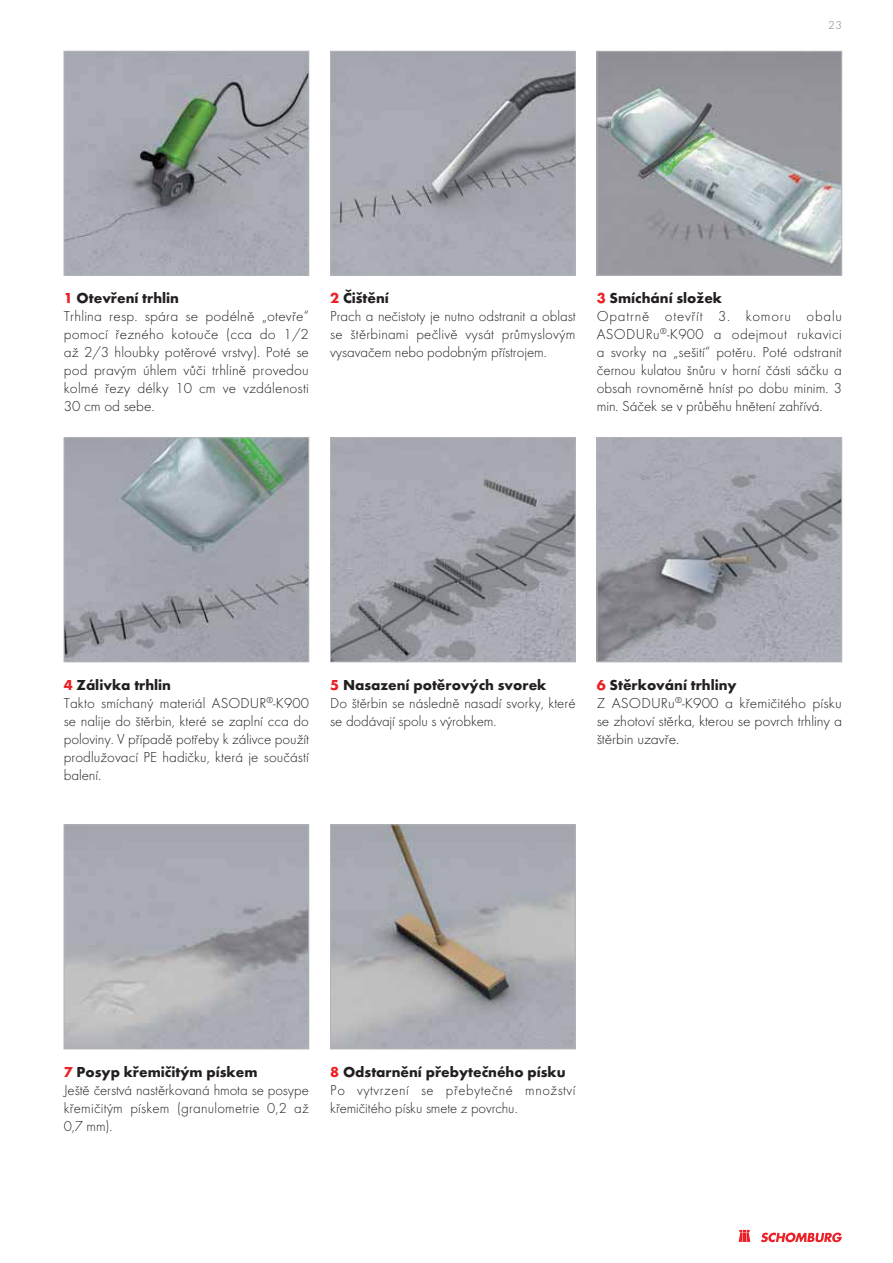
<style>
.page{position:relative;width:893px;height:1263px;background:#fff}
.page>*{position:absolute;margin:0;border:0;box-sizing:border-box;transform-origin:0 0}
.t1{font:300 15px/18px "Futura TOT";letter-spacing:.005em;color:#231f20}
.t2{font:300 15px/18px "Futura TOT";letter-spacing:.035em;color:#231f20}
.t3{font:300 12px "Futura TOT";color:#808284}
.s1{font-weight:700;color:#ec2027}
.s2{font-weight:700}
</style>
<div class="page">
<svg style="left:739px;top:1230px;width:11px;height:12px"></svg>
<svg style="left:761px;top:1232px;width:81px;height:10px"></svg>
<img style="left:66px;top:53px;width:241px;height:221px">
<div style="left:64px;top:51px;width:245px;height:225px;border:1px solid #b2b4b6"></div>
<img style="left:332px;top:53px;width:241px;height:221px">
<div style="left:330px;top:51px;width:245px;height:225px;border:1px solid #b2b4b6"></div>
<img style="left:599px;top:53px;width:241px;height:221px">
<div style="left:597px;top:51px;width:245px;height:225px;border:1px solid #b2b4b6"></div>
<img style="left:66px;top:440px;width:241px;height:220px">
<div style="left:64px;top:438px;width:245px;height:224px;border:1px solid #b2b4b6"></div>
<img style="left:332px;top:440px;width:241px;height:220px">
<div style="left:330px;top:438px;width:245px;height:224px;border:1px solid #b2b4b6"></div>
<img style="left:599px;top:440px;width:241px;height:220px">
<div style="left:597px;top:438px;width:245px;height:224px;border:1px solid #b2b4b6"></div>
<div style="left:64px;top:825px;width:245px;height:224px;border:1px solid #b2b4b6"></div>
<img style="left:332px;top:827px;width:241px;height:220px">
<div style="left:330px;top:825px;width:245px;height:224px;border:1px solid #b2b4b6"></div>
<p class="t3" style="left:828px;top:20px;width:15px">23</p>
<p class="t1" style="left:64px;top:290px;width:247px"><span class="s1">1</span> <span class="s2">Otevření trhlin<br></span>Trhlina resp. spára se podélně „otevře“ pomocí řezného kotouče (cca do 1/2 až 2/3 hloubky potěrové vrstvy). Poté se pod pravým úhlem vůči trhlině provedou kolmé řezy délky 10 cm ve vzdálenosti<br>30 cm od sebe.</p>
<p class="t1" style="left:330px;top:290px;width:247px"><span class="s1">2</span> <span class="s2">Čištění<br></span>Prach a nečistoty je nutno odstranit a oblast se štěrbinami pečlivě vysát průmyslovým vysavačem nebo podobným přístrojem.</p>
<p class="t1" style="left:597px;top:290px;width:247px"><span class="s1">3</span> <span class="s2">Smíchání složek<br></span>Opatrně otevřít 3. komoru obalu ASODURu<sup>®</sup>-K900 a odejmout rukavici a svorky na „sešití“ potěru. Poté odstranit černou kulatou šnůru v horní části sáčku a obsah rovnoměrně hníst po dobu minim. 3 min. Sáček se v průběhu hnětení zahřívá.</p>
<p class="t1" style="left:330px;top:677px;width:247px"><span class="s1">5</span> <span class="s2">Nasazení potěrových svorek<br></span>Do štěrbin se následně nasadí svorky, které se dodávají spolu s výrobkem.</p>
<p class="t1" style="left:64px;top:677px;width:247px"><span class="s1">4</span> <span class="s2">Zálivka trhlin<br></span>Takto smíchaný materiál ASODUR<sup>®</sup>-K900 se nalije do štěrbin, které se zaplní cca do poloviny. V případě potřeby k zálivce použít prodlužovací PE hadičku, která je součástí balení.</p>
<p class="t1" style="left:597px;top:677px;width:247px"><span class="s1">6</span> <span class="s2">Stěrkování trhliny<br></span>Z ASODURu<sup>®</sup>-K900 a křemičitého písku se zhotoví stěrka, kterou se povrch trhliny a štěrbin uzavře.</p>
<p class="t1" style="left:64px;top:1064px;width:247px"><span class="s1">7</span> <span class="s2">Posyp křemičitým pískem<br></span>Ještě čerstvá nastěrkovaná hmota se posype křemičitým pískem (granulometrie 0,2 až<br>0,7 mm).</p>
<p class="t2" style="left:330px;top:1064px;width:247px"><span class="s1">8</span> <span class="s2">Odstarnění přebytečného písku<br></span>Po vytvrzení se přebytečné množství křemičitého písku smete z povrchu.</p>
</div>
